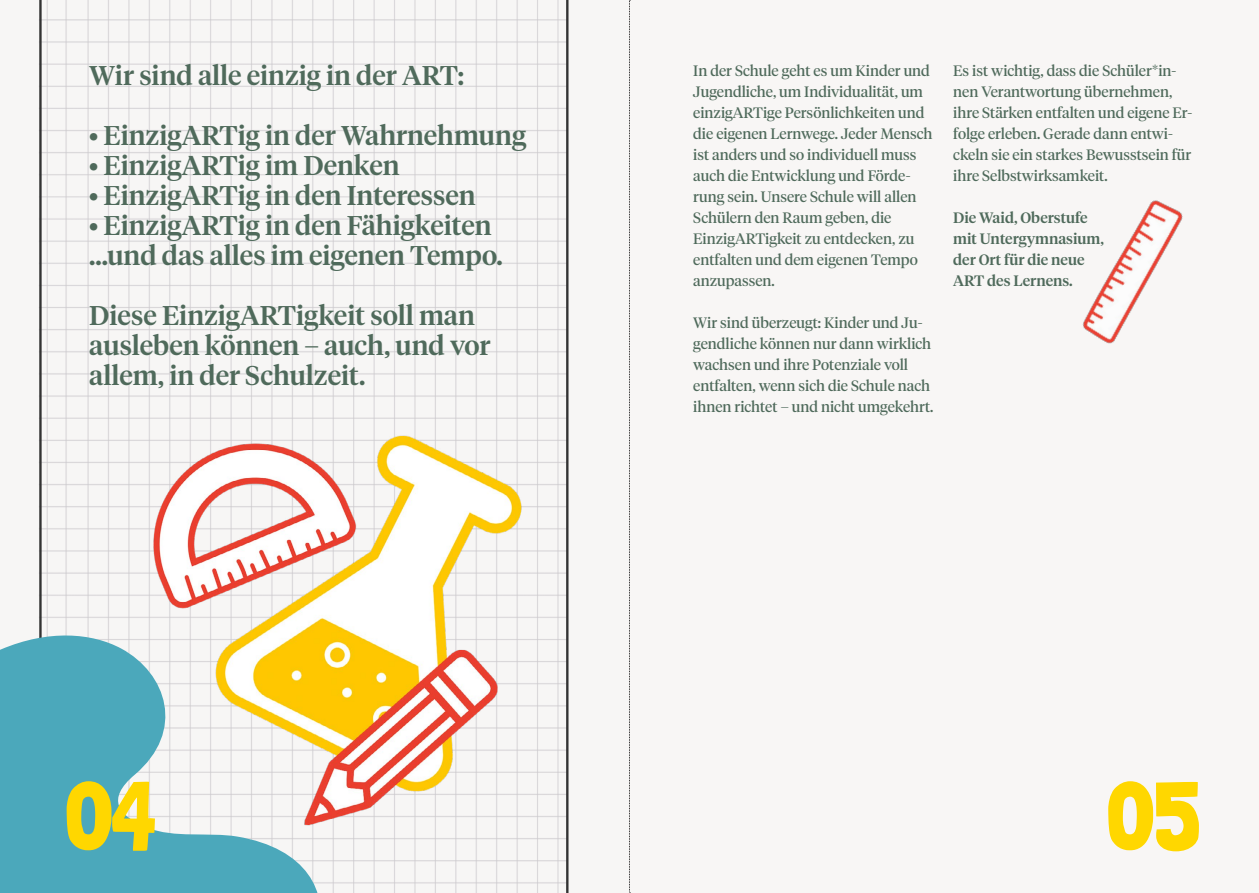
<style>
.page{position:relative;width:1259px;height:893px;background:#fff}
.page>*{position:absolute;margin:0;border:0;box-sizing:border-box;transform-origin:0 0}
.t1{font:97.5px "Londrina Solid";color:#ffd700}
.t2{font:500 27px/30px "Tiempos Headline";color:#4f6a5b}
.t3{font:15px/21px "Tiempos Headline";color:#4f6a5b}
.t4{font:500 15px/21px "Tiempos Headline";color:#4f6a5b}
</style>
<div class="page">
<img style="left:38px;top:0;width:531px;height:530px">
<div style="left:629px;top:0;width:630px;height:893px;background:#f8f6f5"></div>
<img style="left:54px;top:50px;width:515px;height:843px">
<img style="left:1082px;top:200px;width:101px;height:144px">
<svg style="left:0;top:530px;width:336px;height:363px"></svg>
<svg style="left:629px;top:0;width:1px;height:893px"></svg>
<h2 class="t2" style="left:89px;top:59px;width:376px">Wir sind alle einzig in der ART:</h2>
<h2 class="t2" style="left:89px;top:119px;width:438px">• EinzigARTig in der Wahrnehmung</h2>
<h2 class="t2" style="left:89px;top:149px;width:312px">• EinzigARTig im Denken</h2>
<h2 class="t2" style="left:89px;top:179px;width:388px">• EinzigARTig in den Interessen</h2>
<h2 class="t2" style="left:89px;top:209px;width:415px">• EinzigARTig in den Fähigkeiten ...und das alles im eigenen Tempo.</h2>
<h2 class="t2" style="left:89px;top:299px;width:403px">Diese EinzigARTigkeit soll man ausleben können – auch, und vor allem, in der Schulzeit.</h2>
<p class="t3" style="left:693px;top:59px;width:241px">In der Schule geht es um Kinder und<br>Jugendliche, um Individualität, um einzigARTige Persönlichkeiten und die eigenen Lernwege. Jeder Mensch ist anders und so individuell muss auch die Entwicklung und Förde&shy;rung sein. Unsere Schule will allen<br>Schülern den Raum geben, die<br>EinzigARTigkeit zu entdecken, zu entfalten und dem eigenen Tempo anzupassen.</p>
<p class="t3" style="left:693px;top:311px;width:242px">Wir sind überzeugt: Kinder und Ju&shy;gendliche können nur dann wirklich wachsen und ihre Potenziale voll entfalten, wenn sich die Schule nach ihnen richtet – und nicht umgekehrt.</p>
<p class="t3" style="left:953px;top:59px;width:241px">Es ist wichtig, dass die Schüler*in&shy;nen Verantwortung übernehmen, ihre Stärken entfalten und eigene Er&shy;folge erleben. Gerade dann entwi&shy;ckeln sie ein starkes Bewusstsein für ihre Selbstwirksamkeit.</p>
<p class="t4" style="left:953px;top:206px;width:152px">Die Waid, Oberstufe mit Untergymnasium, der Ort für die neue<br>ART des Lernens.</p>
<h1 class="t1" style="left:64px;top:759px;width:94px">04</h1>
<h1 class="t1" style="left:1105px;top:759px;width:98px">05</h1>
</div>
